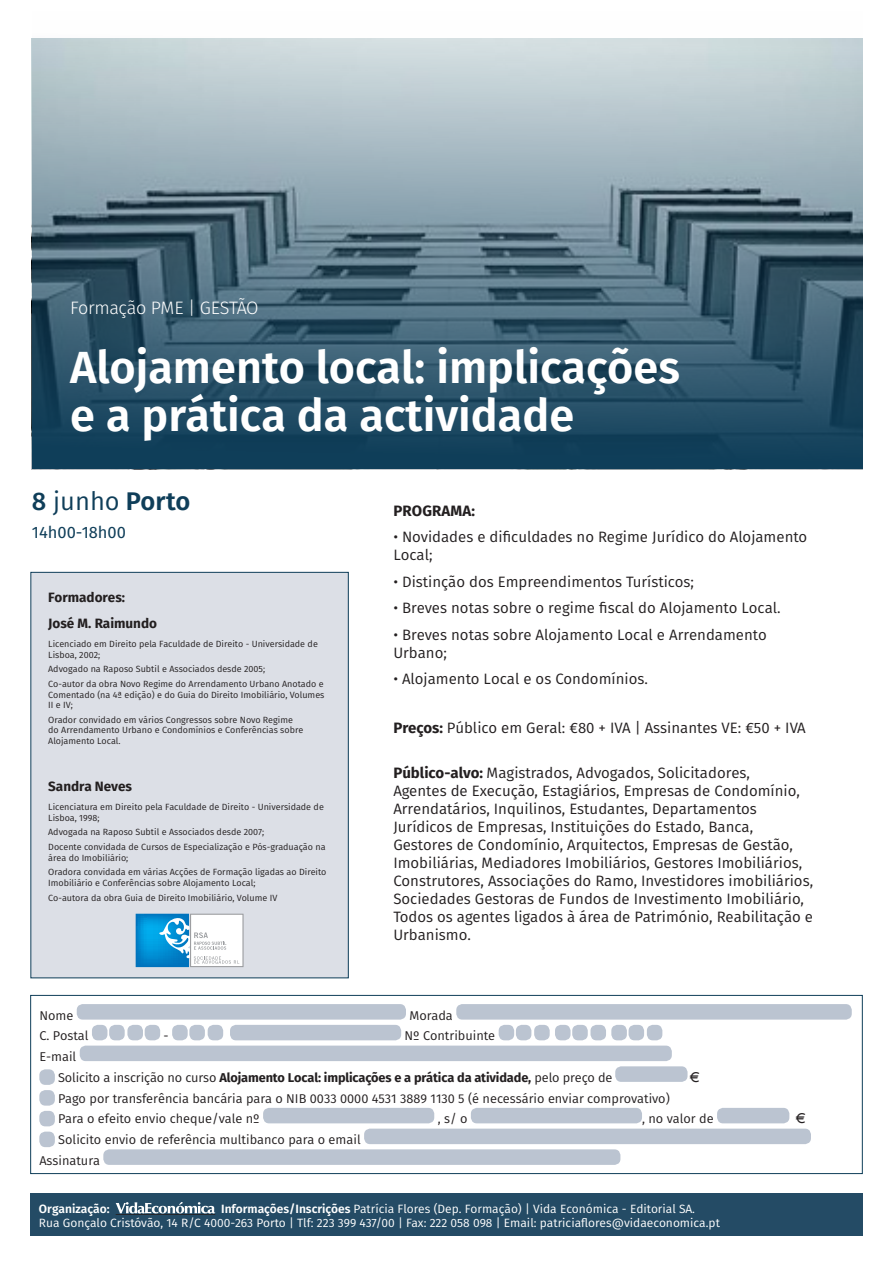
<style>
.page{position:relative;width:893px;height:1263px;background:#fff}
.page>*{position:absolute;margin:0;border:0;box-sizing:border-box;transform-origin:0 0}
.titulo_curso{font:600 45px "Fira Sans";color:#fff}
.t1{font:25.5px "Fira Sans";color:#0f3e59}
.t2{font:300 18px "Fira Sans";letter-spacing:-.02em;color:#fff}
.t3{font:16.5px "Fira Sans";color:#0f3e59}
.texto_curso{font:15px/18px "Fira Sans";color:#231f20}
.texto_curso-2{font:700 15px "Fira Sans";letter-spacing:.01em;color:#231f20}
.texto_curso-3{font:700 13.5px "Fira Sans";color:#231f20}
.texto_curso-4{font:12.75px "Fira Sans";color:#231f20}
.texto_curso-5{font:700 12.75px "Fira Sans";letter-spacing:-.01em;color:#231f20}
.texto_curso-6{font:12.75px "LT Euro Font Sampler";color:#231f20}
.t4{font:12px "Fira Sans";color:#fff}
.t5{font:600 12px "Fira Sans";color:#fff}
.texto_formador{font:9px/10.5px "Fira Sans";color:#231f20}
.s1{font-weight:500}
.s2{font-weight:600}
.s3{font-weight:700}
.s4{font-weight:400}
</style>
<div class="page">
<svg style="left:32px;top:38px;width:830px;height:431px;background:#658190"></svg>
<div style="left:77px;top:1004px;width:329px;height:15px;background:#bbc4d1;border-radius:6px"></div>
<div style="left:456px;top:1004px;width:396px;height:15px;background:#bbc4d1;border-radius:6px"></div>
<div style="left:92px;top:1025px;width:15px;height:15px;background:#bbc4d1;border-radius:6px"></div>
<div style="left:109px;top:1025px;width:16px;height:15px;background:#bbc4d1;border-radius:6px"></div>
<div style="left:127px;top:1025px;width:16px;height:15px;background:#bbc4d1;border-radius:6px"></div>
<div style="left:145px;top:1025px;width:15px;height:15px;background:#bbc4d1;border-radius:6px"></div>
<div style="left:172px;top:1025px;width:16px;height:15px;background:#bbc4d1;border-radius:6px"></div>
<div style="left:189px;top:1025px;width:16px;height:15px;background:#bbc4d1;border-radius:6px"></div>
<div style="left:208px;top:1025px;width:15px;height:15px;background:#bbc4d1;border-radius:6px"></div>
<div style="left:230px;top:1025px;width:171px;height:15px;background:#bbc4d1;border-radius:6px"></div>
<div style="left:499px;top:1025px;width:15px;height:15px;background:#bbc4d1;border-radius:6px"></div>
<div style="left:516px;top:1025px;width:15px;height:15px;background:#bbc4d1;border-radius:6px"></div>
<div style="left:534px;top:1025px;width:16px;height:15px;background:#bbc4d1;border-radius:6px"></div>
<div style="left:555px;top:1025px;width:15px;height:15px;background:#bbc4d1;border-radius:6px"></div>
<div style="left:572px;top:1025px;width:16px;height:15px;background:#bbc4d1;border-radius:6px"></div>
<div style="left:590px;top:1025px;width:16px;height:15px;background:#bbc4d1;border-radius:6px"></div>
<div style="left:611px;top:1025px;width:16px;height:15px;background:#bbc4d1;border-radius:6px"></div>
<div style="left:629px;top:1025px;width:15px;height:15px;background:#bbc4d1;border-radius:6px"></div>
<div style="left:647px;top:1025px;width:15px;height:15px;background:#bbc4d1;border-radius:6px"></div>
<div style="left:80px;top:1045px;width:592px;height:16px;background:#bbc4d1;border-radius:6px"></div>
<div style="left:39px;top:1069px;width:16px;height:16px;background:#bbc4d1;border-radius:6px"></div>
<div style="left:615px;top:1066px;width:72px;height:16px;background:#bbc4d1;border-radius:6px"></div>
<div style="left:39px;top:1090px;width:16px;height:15px;background:#bbc4d1;border-radius:6px"></div>
<div style="left:39px;top:1111px;width:16px;height:15px;background:#bbc4d1;border-radius:6px"></div>
<div style="left:263px;top:1108px;width:171px;height:15px;background:#bbc4d1;border-radius:6px"></div>
<div style="left:471px;top:1108px;width:171px;height:15px;background:#bbc4d1;border-radius:6px"></div>
<div style="left:717px;top:1108px;width:72px;height:15px;background:#bbc4d1;border-radius:6px"></div>
<div style="left:39px;top:1131px;width:16px;height:16px;background:#bbc4d1;border-radius:6px"></div>
<div style="left:364px;top:1128px;width:447px;height:16px;background:#bbc4d1;border-radius:6px"></div>
<div style="left:103px;top:1149px;width:517px;height:16px;background:#bbc4d1;border-radius:6px"></div>
<div style="left:30px;top:995px;width:832px;height:179px;border:1px solid #0f3e59"></div>
<div style="left:30px;top:1193px;width:832px;height:42px;background:#244b65"></div>
<svg style="left:116px;top:1202px;width:99px;height:11px"></svg>
<div style="left:31px;top:572px;width:317px;height:406px;background:#dcdfe6"></div>
<div style="left:30px;top:572px;width:319px;height:406px;border:1px solid #0f3e59"></div>
<svg style="left:136px;top:914px;width:107px;height:53px;background:#8ac6e4"></svg>
<p class="t2" style="left:70px;top:295px;width:190px">Formação PME | GESTÃO</p>
<p class="titulo_curso" style="left:70px;top:330px;width:611px">Alojamento local: implicações</p>
<p class="titulo_curso" style="left:70px;top:378px;width:506px">e a prática da actividade</p>
<p class="t1" style="left:32px;top:482px;width:160px"><span class="s1">8</span> junho <span class="s2">Porto</span></p>
<p class="t3" style="left:32px;top:520px;width:96px">14h00-18h00</p>
<p class="texto_curso-3" style="left:48px;top:586px;width:78px">Formadores:</p>
<p class="texto_curso-3" style="left:48px;top:612px;width:110px">José M. Raimundo</p>
<p class="texto_formador" style="left:48px;top:638px;width:271px">Licenciado em Direito pela Faculdade de Direito - Universidade de<br>Lisboa, 2002;</p>
<p class="texto_formador" style="left:48px;top:664px;width:218px">Advogado na Raposo Subtil e Associados desde 2005;</p>
<p class="texto_formador" style="left:48px;top:678px;width:278px;text-align:justify">Co-autor da obra Novo Regime do Arrendamento Urbano Anotado e Comentado (na 4ª edição) e do Guia do Direito Imobiliário, Volumes II e IV;</p>
<p class="texto_formador" style="left:48px;top:714px;width:257px">Orador convidado em vários Congressos sobre Novo Regime do Arrendamento Urbano e Condomínios e Conferências sobre<br>Alojamento Local.</p>
<p class="texto_curso-3" style="left:48px;top:775px;width:85px">Sandra Neves</p>
<p class="texto_formador" style="left:48px;top:801px;width:277px">Licenciatura em Direito pela Faculdade de Direito - Universidade de<br>Lisboa, 1998;</p>
<p class="texto_formador" style="left:48px;top:827px;width:217px">Advogada na Raposo Subtil e Associados desde 2007;</p>
<p class="texto_formador" style="left:48px;top:841px;width:279px">Docente convidada de Cursos de Especialização e Pós-graduação na área do Imobiliário;</p>
<p class="texto_formador" style="left:48px;top:867px;width:280px">Oradora convidada em várias Acções de Formação ligadas ao Direito<br>Imobiliário e Conferências sobre Alojamento Local;</p>
<p class="texto_formador" style="left:48px;top:892px;width:231px">Co-autora da obra Guia de Direito Imobiliário, Volume IV</p>
<p class="texto_curso-2" style="left:393px;top:498px;width:83px">PROGRAMA:</p>
<p class="texto_curso" style="left:393px;top:528px;width:415px">• Novidades e dificuldades no Regime Jurídico do Alojamento<br>Local;</p>
<p class="texto_curso" style="left:393px;top:572px;width:302px">• Distinção dos Empreendimentos Turísticos;</p>
<p class="texto_curso" style="left:393px;top:599px;width:389px">• Breves notas sobre o regime fiscal do Alojamento Local.</p>
<p class="texto_curso" style="left:393px;top:625px;width:375px">• Breves notas sobre Alojamento Local e Arrendamento<br>Urbano;</p>
<p class="texto_curso" style="left:393px;top:670px;width:256px">• Alojamento Local e os Condomínios.</p>
<p class="texto_curso" style="left:393px;top:718px;width:414px"><span class="s3">Preços:</span> Público em Geral: €80 + IVA | Assinantes VE: €50 + IVA</p>
<p class="texto_curso" style="left:393px;top:763px;width:421px"><span class="s3">Público-alvo:</span> Magistrados, Advogados, Solicitadores,<br>Agentes de Execução, Estagiários, Empresas de Condomínio, Arrendatários, Inquilinos, Estudantes, Departamentos Jurídicos de Empresas, Instituições do Estado, Banca, Gestores de Condomínio, Arquitectos, Empresas de Gestão, Imobiliárias, Mediadores Imobiliários, Gestores Imobiliários, Construtores, Associações do Ramo, Investidores imobiliários, Sociedades Gestoras de Fundos de Investimento Imobiliário, Todos os agentes ligados à área de Património, Reabilitação e Urbanismo.</p>
<p class="texto_curso-4" style="left:39px;top:1006px;width:35px">Nome</p>
<p class="texto_curso-4" style="left:409px;top:1006px;width:45px">Morada</p>
<p class="texto_curso-4" style="left:39px;top:1026px;width:51px">C. Postal</p>
<p class="texto_curso-4" style="left:164px;top:1026px;width:7px">-</p>
<p class="texto_curso-4" style="left:405px;top:1026px;width:92px">Nº Contribuinte</p>
<p class="texto_curso-4" style="left:39px;top:1047px;width:38px">E-mail</p>
<p class="texto_curso-5" style="left:58px;top:1067px;width:556px"><span class="s4">Solicito a inscrição no curso</span> Alojamento Local: implicações e a prática da atividade, <span class="s4">pelo preço de</span></p>
<p class="texto_curso-6" style="left:690px;top:1072px;width:11px">G</p>
<p class="texto_curso-4" style="left:58px;top:1089px;width:613px">Pago por transferência bancária para o NIB 0033 0000 4531 3889 1130 5 (é necessário enviar comprovativo)</p>
<p class="texto_curso-4" style="left:58px;top:1109px;width:203px">Para o efeito envio cheque/vale nº</p>
<p class="texto_curso-4" style="left:438px;top:1109px;width:31px">, s/ o</p>
<p class="texto_curso-4" style="left:642px;top:1109px;width:73px">, no valor de</p>
<p class="texto_curso-6" style="left:796px;top:1113px;width:11px">G</p>
<p class="texto_curso-4" style="left:58px;top:1130px;width:304px">Solicito envio de referência multibanco para o email</p>
<p class="texto_curso-4" style="left:39px;top:1151px;width:62px">Assinatura</p>
<p class="t5" style="left:39px;top:1199px;width:72px">Organização:</p>
<p class="t4" style="left:221px;top:1200px;width:475px"><span class="s2">Informações/Inscrições</span> Patrícia Flores (Dep. Formação) | Vida Económica - Editorial SA.</p>
<p class="t4" style="left:39px;top:1213px;width:682px">Rua Gonçalo Cristóvão, 14 R/C 4000-263 Porto | Tlf: 223 399 437/00 | Fax: 222 058 098 | Email: patriciaflores@vidaeconomica.pt</p>
</div>
